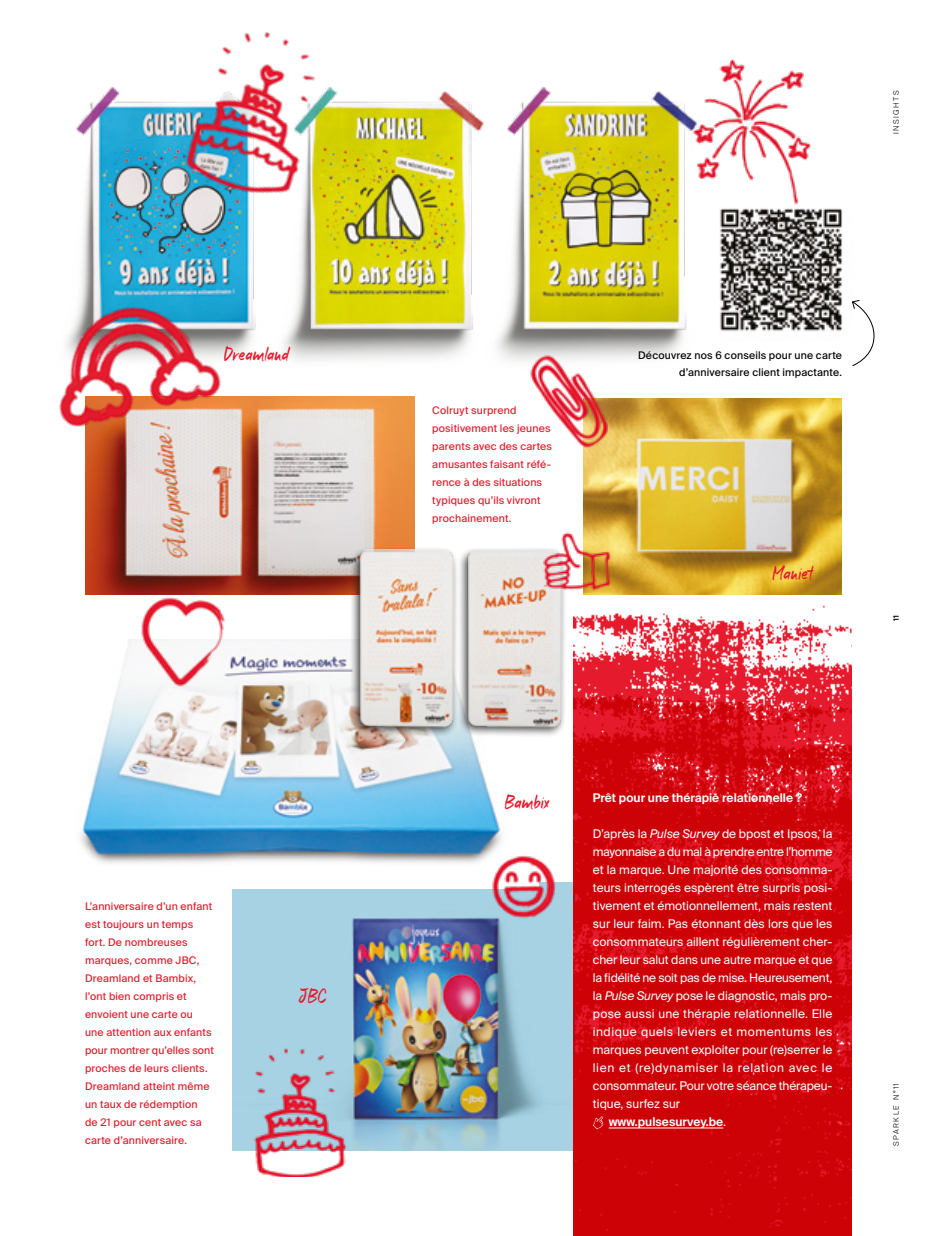
<style>
.page{position:relative;width:927px;height:1236px;background:#fff}
.page>*{position:absolute;margin:0;border:0;box-sizing:border-box;transform-origin:0 0}
.t1{font:21px "Marker Mark";letter-spacing:-.005em;color:#e51a2c}
.t2{font:12px "Suisse Intl";color:#fff}
.t3{font:600 12px "Suisse Intl";color:#fff}
.t4{font:12px "Suisse Intl";letter-spacing:.02em;color:#fff}
.t5{font:12px "Suisse Intl";letter-spacing:-.025em;color:#fff}
.t6{font:12px "Suisse Intl";letter-spacing:.055em;color:#fff}
.t7{font:12px "Suisse Intl";letter-spacing:.04em;color:#fff}
.t8{font:10.5px/18px "Suisse Intl";letter-spacing:.015em;color:#e51a2c}
.t9{font:10.5px/16.5px "Suisse Intl";letter-spacing:.015em;color:#000;text-align:right}
.t10{font:300 7.5px "Suisse Intl";letter-spacing:.2em;color:#000}
.t11{font:600 7.5px "Suisse Intl";color:#000}
.s1{font-style:italic}
.s2{font-weight:400}
</style>
<div class="page">
<img style="left:76px;top:87px;width:611px;height:274px">
<img style="left:232px;top:882px;width:342px;height:268px">
<img style="left:574px;top:594px;width:277px;height:641px">
<hr style="left:609px;top:1127px;width:114px;height:1px;background:#fff">
<svg style="left:593px;top:1116px;width:10px;height:13px"></svg>
<img style="left:78px;top:639px;width:431px;height:249px">
<img style="left:232px;top:1046px;width:164px;height:130px">
<img style="left:583px;top:398px;width:259px;height:196px">
<img style="left:85px;top:396px;width:329px;height:198px">
<img style="left:488px;top:342px;width:170px;height:122px">
<img style="left:484px;top:847px;width:75px;height:71px">
<img style="left:132px;top:578px;width:100px;height:120px">
<img style="left:59px;top:254px;width:195px;height:230px">
<div style="left:350px;top:547px;width:109px;height:190px;background:#000;opacity:.75"></div>
<img style="left:358px;top:549px;width:96px;height:178px">
<div style="left:458px;top:547px;width:109px;height:190px;background:#000;opacity:.75"></div>
<img style="left:466px;top:549px;width:96px;height:178px">
<img style="left:519px;top:522px;width:110px;height:79px">
<img style="left:720px;top:218px;width:123px;height:114px">
<img style="left:639px;top:59px;width:204px;height:159px">
<img style="left:170px;top:31px;width:190px;height:190px">
<svg style="left:852px;top:300px;width:23px;height:67px"></svg>
<h1 class="t1" style="left:224px;top:344px;width:67px">Dreamland</h1>
<p class="t8" style="left:85px;top:896px;width:130px">L’anniversaire d’un enfant est toujours un temps fort. De nombreuses marques, comme JBC,<br>Dreamland et Bambix, l’ont bien compris et envoient une carte ou une attention aux enfants pour montrer qu’elles sont proches de leurs clients.<br>Dreamland atteint même un taux de rédemption<br>de 21 pour cent avec sa carte d’anniversaire.</p>
<h1 class="t1" style="left:299px;top:985px;width:30px">JBC</h1>
<p class="t10" style="left:892px;top:134px;width:45px;rotate:-90deg">INSIGHTS</p>
<p class="t8" style="left:432px;top:401px;width:121px">Colruyt surprend positivement les jeunes parents avec des cartes amusantes faisant réfé&shy;rence à des situations typiques qu’ils vivront prochainement.</p>
<p class="t9" style="left:638px;top:347px;width:205px">Découvrez nos 6 conseils pour une carte d’anniversaire client impactante.</p>
<h1 class="t1" style="left:772px;top:562px;width:42px">Maniet</h1>
<p class="t11" style="left:892px;top:621px;width:7px;rotate:-90deg">11</p>
<h1 class="t1" style="left:505px;top:792px;width:47px">Bambix</h1>
<p class="t3" style="left:593px;top:790px;width:211px">Prêt pour une thérapie relationnelle ?</p>
<p class="t2" style="left:593px;top:826px;width:241px">D’après la <span class="s1">Pulse Survey</span> de bpost et Ipsos, la</p>
<p class="t5" style="left:593px;top:844px;width:241px">mayonnaise a du mal à prendre entre l’homme</p>
<p class="t2" style="left:593px;top:862px;width:241px">et la marque. Une majorité des consomma-</p>
<p class="t2" style="left:593px;top:880px;width:241px">teurs interrogés espèrent être surpris posi-</p>
<p class="t2" style="left:593px;top:898px;width:241px">tivement et émotionnellement, mais restent</p>
<p class="t2" style="left:593px;top:916px;width:241px">sur leur faim. Pas étonnant dès lors que les</p>
<p class="t2" style="left:593px;top:934px;width:241px">consommateurs aillent régulièrement cher-</p>
<p class="t2" style="left:593px;top:952px;width:241px">cher leur salut dans une autre marque et que</p>
<p class="t2" style="left:593px;top:970px;width:241px">la fidélité ne soit pas de mise. Heureusement,</p>
<p class="t2" style="left:593px;top:988px;width:241px">la <span class="s1">Pulse Survey</span> pose le diagnostic, mais pro-</p>
<p class="t4" style="left:593px;top:1006px;width:241px">pose aussi une thérapie relationnelle. Elle</p>
<p class="t7" style="left:593px;top:1024px;width:241px">indique quels leviers et momentums les</p>
<p class="t2" style="left:593px;top:1042px;width:241px">marques peuvent exploiter pour (re)serrer le</p>
<p class="t6" style="left:593px;top:1060px;width:241px">lien et (re)dynamiser la relation avec le</p>
<p class="t2" style="left:593px;top:1078px;width:241px">consommateur. Pour votre séance thérapeu-</p>
<p class="t2" style="left:593px;top:1096px;width:89px">tique, surfez sur</p>
<p class="t3" style="left:609px;top:1114px;width:119px">www.pulsesurvey.be<span class="s2">.</span></p>
<p class="t10" style="left:892px;top:1145px;width:64px;rotate:-90deg">SPARKLE N°11</p>
</div>
